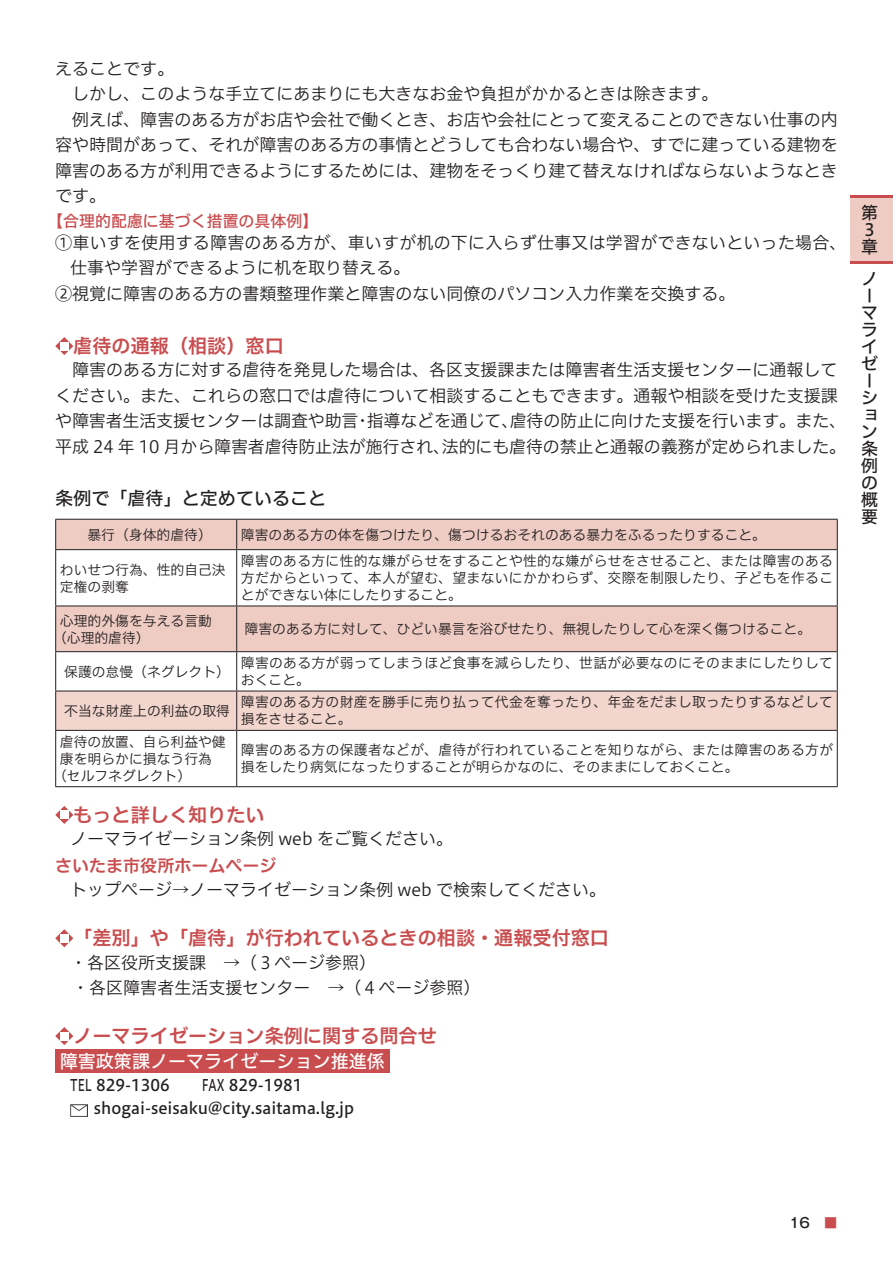
<style>
.page{position:relative;width:893px;height:1263px;background:#fff}
.page>*{position:absolute;margin:0;border:0;box-sizing:border-box;transform-origin:0 0}
.t1{font:19.2px "Hiragino UD Sans F Std W6";color:#c94c4e}
.t2{font:18px "Hiragino UD Sans F Std W5";color:#fff}
.t3{font:18px "Hiragino UD Sans F Std W5";color:#231f20}
.t4{font:16.95px/25.5px "Hiragino UD Sans F Std W3";color:#231f20}
.t5{font:16.95px/17px "Hiragino UD Sans F Std W5";color:#231f20}
.t6{font:16.95px "Hiragino UD Sans F Std W6";color:#c94c4e}
.t7{font:15.9px/23.4px "Hiragino UD Sans F Std W5";color:#231f20;scale:.7 1}
.t8{font:15.9px "Hiragino UD Sans F Std W5";color:#c94c4e}
.t9{font:13.8px/17px "Hiragino UD Sans F Std W3";color:#231f20}
.t10{font:13.8px/17px "Hiragino UD Sans F Std W3";letter-spacing:.02em;color:#231f20}
.t11{font:500 13.8px "Gothic MB101 Pro";color:#231f20}
.s1{font-family:"Koz Min Pro";font-weight:400;color:#c94c4e}
</style>
<div class="page">
<div style="left:850px;top:196px;width:43px;height:68px;background:#c94c4e"></div>
<div style="left:850px;top:198px;width:43px;height:63px;background:#efccc3"></div>
<svg style="left:55px;top:337px;width:18px;height:18px"></svg>
<div style="left:60px;top:342px;width:9px;height:8px;background:#fff"></div>
<svg style="left:56px;top:520px;width:781px;height:131px;fill:#efccc3"></svg>
<div style="left:56px;top:692px;width:781px;height:38px;background:#f2d5cd"></div>
<hr style="left:55px;top:519px;width:182px;height:1px;background:#231f20">
<svg style="left:55px;top:520px;width:1px;height:29px"></svg>
<hr style="left:237px;top:519px;width:601px;height:1px;background:#231f20">
<svg style="left:236px;top:520px;width:1px;height:29px"></svg>
<svg style="left:837px;top:520px;width:1px;height:29px"></svg>
<hr style="left:55px;top:549px;width:182px;height:1px;background:#231f20">
<hr style="left:55px;top:550px;width:1px;height:55px;background:#231f20">
<hr style="left:237px;top:549px;width:601px;height:1px;background:#231f20">
<hr style="left:236px;top:550px;width:1px;height:55px;background:#231f20">
<hr style="left:837px;top:550px;width:1px;height:55px;background:#231f20">
<hr style="left:55px;top:605px;width:182px;height:1px;background:#231f20">
<hr style="left:55px;top:606px;width:1px;height:45px;background:#231f20">
<hr style="left:237px;top:605px;width:601px;height:1px;background:#231f20">
<hr style="left:236px;top:606px;width:1px;height:45px;background:#231f20">
<hr style="left:837px;top:606px;width:1px;height:45px;background:#231f20">
<hr style="left:55px;top:651px;width:182px;height:1px;background:#231f20">
<hr style="left:55px;top:652px;width:1px;height:39px;background:#231f20">
<hr style="left:237px;top:651px;width:601px;height:1px;background:#231f20">
<hr style="left:236px;top:652px;width:1px;height:39px;background:#231f20">
<hr style="left:837px;top:652px;width:1px;height:39px;background:#231f20">
<hr style="left:55px;top:691px;width:182px;height:1px;background:#231f20">
<hr style="left:55px;top:691px;width:1px;height:39px;background:#231f20">
<hr style="left:237px;top:691px;width:601px;height:1px;background:#231f20">
<hr style="left:236px;top:691px;width:1px;height:39px;background:#231f20">
<hr style="left:837px;top:691px;width:1px;height:39px;background:#231f20">
<hr style="left:55px;top:730px;width:182px;height:1px;background:#231f20">
<hr style="left:55px;top:731px;width:1px;height:55px;background:#231f20">
<hr style="left:237px;top:730px;width:601px;height:1px;background:#231f20">
<hr style="left:236px;top:731px;width:1px;height:55px;background:#231f20">
<hr style="left:837px;top:731px;width:1px;height:55px;background:#231f20">
<hr style="left:55px;top:786px;width:182px;height:1px;background:#231f20">
<hr style="left:237px;top:786px;width:601px;height:1px;background:#231f20">
<svg style="left:55px;top:806px;width:18px;height:18px"></svg>
<div style="left:60px;top:811px;width:9px;height:8px;background:#fff"></div>
<svg style="left:55px;top:929px;width:18px;height:18px"></svg>
<div style="left:60px;top:934px;width:9px;height:8px;background:#fff"></div>
<svg style="left:55px;top:1027px;width:18px;height:18px"></svg>
<div style="left:60px;top:1032px;width:9px;height:8px;background:#fff"></div>
<div style="left:55px;top:1049px;width:334px;height:24px;background:#c94c4e"></div>
<img style="left:70px;top:1104px;width:18px;height:12px">
<p class="t4" style="left:55px;top:54px;width:784px">えることです。<br>　しかし、このような手立てにあまりにも大きなお金や負担がかかるときは除きます。<br>　例えば、障害のある方がお店や会社で働くとき、お店や会社にとって変えることのできない仕事の内容や時間があって、それが障害のある方の事情とどうしても合わない場合や、すでに建っている建物を障害のある方が利用できるようにするためには、建物をそっくり建て替えなければならないようなときです。</p>
<p class="t8" style="left:47px;top:209px;width:273px">【合理的配慮に基づく措置の具体例】</p>
<p class="t4" style="left:55px;top:229px;width:793px">①車いすを使用する障害のある方が、車いすが机の下に入らず仕事又は学習ができないといった場合、</p>
<p class="t4" style="left:70px;top:254px;width:342px">仕事や学習ができるように机を取り替える。</p>
<p class="t4" style="left:55px;top:280px;width:682px">②視覚に障害のある方の書類整理作業と障害のない同僚のパソコン入力作業を交換する。</p>
<p class="t1" style="left:73px;top:331px;width:212px">虐待の通報（相談）窓口</p>
<p class="t4" style="left:55px;top:356px;width:792px">　障害のある方に対する虐待を発見した場合は、各区支援課または障害者生活支援センターに通報してください。また、これらの窓口では虐待について相談することもできます。通報や相談を受けた支援課や障害者生活支援センターは調査や助言・指導などを通じて、虐待の防止に向けた支援を行います。また、平成 24 年 10 月から障害者虐待防止法が施行され、法的にも虐待の禁止と通報の義務が定められました。</p>
<p class="t3" style="left:55px;top:484px;width:273px">条例で「虐待」と定めていること</p>
<p class="t9" style="left:87px;top:525px;width:126px">暴行（身体的虐待）</p>
<p class="t9" style="left:241px;top:525px;width:527px">障害のある方の体を傷つけたり、傷つけるおそれのある暴力をふるったりすること。</p>
<p class="t9" style="left:60px;top:560px;width:167px">わいせつ行為、性的自己決定権の剥奪</p>
<p class="t9" style="left:241px;top:552px;width:594px;text-align:justify">障害のある方に性的な嫌がらせをすることや性的な嫌がらせをさせること、または障害のある方だからといって、本人が望む、望まないにかかわらず、交際を制限したり、子どもを作ることができない体にしたりすること。</p>
<p class="t9" style="left:53px;top:611px;width:160px;text-indent:7px">心理的外傷を与える言動（心理的虐待）</p>
<p class="t9" style="left:245px;top:620px;width:568px">障害のある方に対して、ひどい暴言を浴びせたり、無視したりして心を深く傷つけること。</p>
<p class="t9" style="left:64px;top:662px;width:167px">保護の怠慢（ネグレクト）</p>
<p class="t10" style="left:241px;top:654px;width:594px">障害のある方が弱ってしまうほど食事を減らしたり、世話が必要なのにそのままにしたりしておくこと。</p>
<p class="t9" style="left:64px;top:701px;width:167px">不当な財産上の利益の取得</p>
<p class="t10" style="left:241px;top:693px;width:594px">障害のある方の財産を勝手に売り払って代金を奪ったり、年金をだまし取ったりするなどして損をさせること。</p>
<p class="t9" style="left:60px;top:732px;width:167px">虐待の放置、自ら利益や健</p>
<p class="t9" style="left:60px;top:749px;width:154px">康を明らかに損なう行為</p>
<p class="t9" style="left:53px;top:766px;width:140px">（セルフネグレクト）</p>
<p class="t10" style="left:241px;top:741px;width:594px">障害のある方の保護者などが、虐待が行われていることを知りながら、または障害のある方が損をしたり病気になったりすることが明らかなのに、そのままにしておくこと。</p>
<p class="t1" style="left:73px;top:800px;width:193px">もっと詳しく知りたい</p>
<p class="t4" style="left:70px;top:825px;width:385px">ノーマライゼーション条例 web をご覧ください。</p>
<p class="t6" style="left:55px;top:852px;width:223px">さいたま市役所ホームページ</p>
<p class="t4" style="left:70px;top:876px;width:538px">トップページ→ノーマライゼーション条例 web で検索してください。</p>
<p class="t1" style="left:73px;top:923px;width:537px">「差別」や「虐待」が行われているときの相談・通報受付窓口</p>
<p class="t4" style="left:55px;top:948px;width:427px;text-indent:15px">・各区役所支援課　→（３ページ参照）<br>　・各区障害者生活支援センター　→（４ページ参照）</p>
<p class="t1" style="left:73px;top:1021px;width:365px">ノーマライゼーション条例に関する問合せ</p>
<p class="t2" style="left:60px;top:1047px;width:327px">障害政策課ノーマライゼーション推進係</p>
<p class="t7" style="left:94px;top:1072px;width:374px;text-indent:-24px">TEL 829-1306　　FAX 829-1981 shogai-seisaku@city.saitama.lg.jp</p>
<p class="t5" style="left:861px;top:204px;width:18px">第<br>３章</p>
<p class="t5" style="left:861px;top:269px;width:18px">ノーマライゼーション条例の概要</p>
<p class="t11" style="left:789px;top:1211px;width:50px">16<span class="s1">　■</span></p>
</div>
